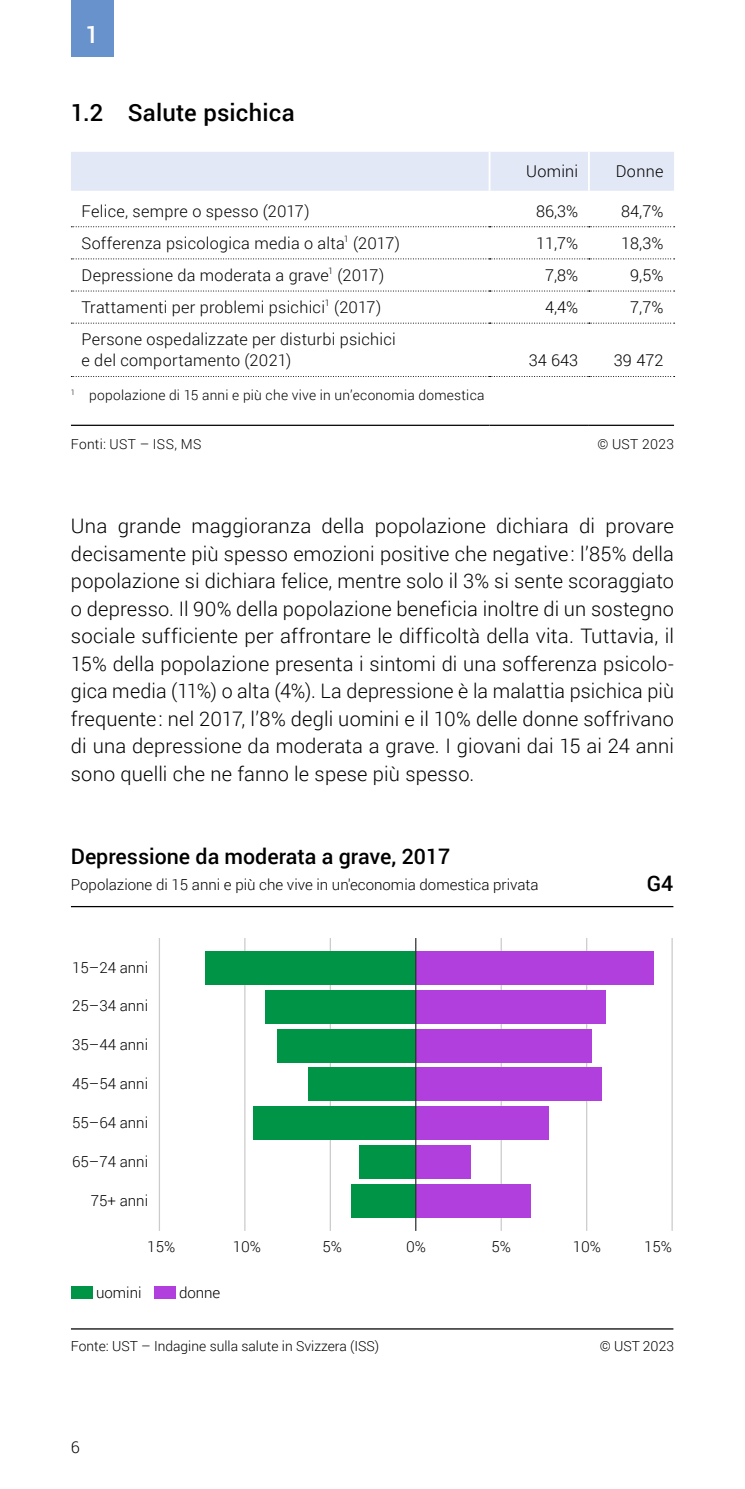
<style>
.page{position:relative;width:745px;height:1489px;background:#fff}
.page>*{position:absolute;margin:0;border:0;box-sizing:border-box;transform-origin:0 0}
.Untertitel_2_fett{font:500 23.75px "Roboto";letter-spacing:.01em;color:#000}
.t1{font:500 23.75px "Roboto";color:#fff}
.t2{font:500 21.25px "Roboto";color:#000}
.Grundtext_I{font:300 20px/27.5px "Roboto";letter-spacing:.01em;color:#000;text-align:justify}
.TAB_Grundtext_TAB_Ko{font:300 16.25px/21.2px "Roboto";letter-spacing:.015em;color:#000}
.t3{font:300 15px "Roboto";color:#000}
.TAB_Fusszeile{font:300 13.75px "Roboto";letter-spacing:.015em;color:#000}
</style>
<div class="page">
<div style="left:71px;top:0;width:42px;height:57px;background:#6892cc"></div>
<div style="left:71px;top:152px;width:602px;height:39px;background:#e3e8f6"></div>
<hr style="left:488px;top:152px;width:2px;height:39px;background:#fff">
<hr style="left:587px;top:152px;width:2px;height:39px;background:#fff">
<svg style="left:71px;top:226px;width:603px;height:1px"></svg>
<svg style="left:71px;top:258px;width:603px;height:1px"></svg>
<svg style="left:71px;top:290px;width:603px;height:1px"></svg>
<svg style="left:71px;top:323px;width:603px;height:1px"></svg>
<svg style="left:71px;top:376px;width:603px;height:1px"></svg>
<hr style="left:71px;top:424px;width:418px;height:2px;background:#000">
<hr style="left:489px;top:424px;width:99px;height:2px;background:#000">
<hr style="left:588px;top:424px;width:85px;height:2px;background:#000">
<hr style="left:71px;top:905px;width:602px;height:2px;background:#000">
<hr style="left:159px;top:938px;width:1px;height:292px;background:#cbcbcb">
<hr style="left:244px;top:938px;width:1px;height:292px;background:#cbcbcb">
<hr style="left:329px;top:938px;width:2px;height:292px;background:#cbcbcb">
<hr style="left:500px;top:938px;width:1px;height:292px;background:#cbcbcb">
<hr style="left:585px;top:938px;width:2px;height:292px;background:#cbcbcb">
<hr style="left:671px;top:938px;width:1px;height:292px;background:#cbcbcb">
<div style="left:415px;top:950px;width:238px;height:34px;background:#b03fde"></div>
<div style="left:205px;top:950px;width:210px;height:34px;background:#009447"></div>
<div style="left:415px;top:989px;width:190px;height:34px;background:#b03fde"></div>
<div style="left:265px;top:989px;width:150px;height:34px;background:#009447"></div>
<div style="left:415px;top:1028px;width:176px;height:34px;background:#b03fde"></div>
<div style="left:277px;top:1028px;width:138px;height:34px;background:#009447"></div>
<div style="left:415px;top:1067px;width:186px;height:34px;background:#b03fde"></div>
<div style="left:308px;top:1067px;width:107px;height:34px;background:#009447"></div>
<div style="left:415px;top:1106px;width:133px;height:34px;background:#b03fde"></div>
<div style="left:253px;top:1106px;width:162px;height:34px;background:#009447"></div>
<div style="left:415px;top:1145px;width:55px;height:34px;background:#b03fde"></div>
<div style="left:359px;top:1145px;width:56px;height:34px;background:#009447"></div>
<div style="left:415px;top:1184px;width:115px;height:34px;background:#b03fde"></div>
<div style="left:350px;top:1184px;width:65px;height:34px;background:#009447"></div>
<div style="left:71px;top:1286px;width:21px;height:12px;background:#009447"></div>
<div style="left:154px;top:1286px;width:21px;height:12px;background:#b03fde"></div>
<hr style="left:415px;top:938px;width:1px;height:292px;background:#303030">
<hr style="left:71px;top:1328px;width:602px;height:1px;background:#000">
<p class="t1" style="left:85px;top:17px;width:15px">1</p>
<h4 class="Untertitel_2_fett" style="left:71px;top:95px;width:225px">1.2 Salute psichica</h4>
<p class="TAB_Grundtext_TAB_Ko" style="left:525px;top:160px;width:54px">Uomini</p>
<p class="TAB_Grundtext_TAB_Ko" style="left:615px;top:160px;width:49px">Donne</p>
<p class="TAB_Grundtext_TAB_Ko" style="left:81px;top:199px;width:229px">Felice, sempre o spesso (2017)</p>
<p class="TAB_Grundtext_TAB_Ko" style="left:535px;top:199px;width:44px">86,3%</p>
<p class="TAB_Grundtext_TAB_Ko" style="left:620px;top:199px;width:44px">84,7%</p>
<p class="TAB_Grundtext_TAB_Ko" style="left:81px;top:232px;width:320px">Sofferenza psicologica media o alta<sup>1</sup> (2017)</p>
<p class="TAB_Grundtext_TAB_Ko" style="left:535px;top:232px;width:44px">11,7%</p>
<p class="TAB_Grundtext_TAB_Ko" style="left:620px;top:232px;width:44px">18,3%</p>
<p class="TAB_Grundtext_TAB_Ko" style="left:81px;top:264px;width:304px">Depressione da moderata a grave<sup>1</sup> (2017)</p>
<p class="TAB_Grundtext_TAB_Ko" style="left:544px;top:264px;width:35px">7,8%</p>
<p class="TAB_Grundtext_TAB_Ko" style="left:629px;top:264px;width:35px">9,5%</p>
<p class="TAB_Grundtext_TAB_Ko" style="left:81px;top:296px;width:301px">Trattamenti per problemi psichici<sup>1</sup> (2017)</p>
<p class="TAB_Grundtext_TAB_Ko" style="left:544px;top:296px;width:35px">4,4%</p>
<p class="TAB_Grundtext_TAB_Ko" style="left:629px;top:296px;width:35px">7,7%</p>
<p class="TAB_Grundtext_TAB_Ko" style="left:81px;top:328px;width:315px">Persone ospedalizzate per disturbi psichici e del comportamento (2021)</p>
<p class="TAB_Grundtext_TAB_Ko" style="left:528px;top:349px;width:51px">34 643</p>
<p class="TAB_Grundtext_TAB_Ko" style="left:613px;top:349px;width:51px">39 472</p>
<p class="TAB_Fusszeile" style="left:71px;top:386px;width:415px"><sup>1</sup> popolazione di 15 anni e più che vive in un’economia domestica</p>
<p class="TAB_Fusszeile" style="left:71px;top:435px;width:132px">Fonti: UST – ISS, MS</p>
<p class="TAB_Fusszeile" style="left:597px;top:435px;width:78px">© UST 2023</p>
<p class="Grundtext_I" style="left:71px;top:511px;width:604px">Una grande maggioranza della popolazione dichiara di provare decisamente più spesso emozioni positive che negative: l’85% della popolazione si dichiara felice, mentre solo il 3% si sente scoraggiato o depresso. Il 90% della popolazione beneficia inoltre di un sostegno sociale sufficiente per affrontare le difficoltà della vita. Tuttavia, il 15% della popolazione presenta i sintomi di una sofferenza psicolo&shy;gica media (11%) o alta (4%). La depressione è la malattia psichica più frequente: nel 2017, l’8% degli uomini e il 10% delle donne soffrivano di una depressione da moderata a grave. I giovani dai 15 ai 24 anni sono quelli che ne fanno le spese più spesso.</p>
<p class="t2" style="left:71px;top:841px;width:380px">Depressione da moderata a grave, 2017</p>
<p class="t3" style="left:71px;top:874px;width:469px">Popolazione di 15 anni e più che vive in un'economia domestica privata</p>
<p class="t2" style="left:646px;top:868px;width:28px">G4</p>
<p class="t3" style="left:72px;top:956px;width:77px">15–24 anni</p>
<p class="t3" style="left:72px;top:995px;width:77px">25–34 anni</p>
<p class="t3" style="left:72px;top:1034px;width:77px">35–44 anni</p>
<p class="t3" style="left:72px;top:1073px;width:77px">45–54 anni</p>
<p class="t3" style="left:72px;top:1112px;width:77px">55–64 anni</p>
<p class="t3" style="left:72px;top:1151px;width:77px">65–74 anni</p>
<p class="t3" style="left:91px;top:1190px;width:59px">75+ anni</p>
<p class="t3" style="left:147px;top:1236px;width:29px">15%</p>
<p class="t3" style="left:232px;top:1236px;width:30px">10%</p>
<p class="t3" style="left:322px;top:1236px;width:21px">5%</p>
<p class="t3" style="left:406px;top:1236px;width:21px">0%</p>
<p class="t3" style="left:491px;top:1236px;width:21px">5%</p>
<p class="t3" style="left:572px;top:1236px;width:30px">10%</p>
<p class="t3" style="left:643px;top:1236px;width:29px">15%</p>
<p class="t3" style="left:96px;top:1281px;width:47px">uomini</p>
<p class="t3" style="left:179px;top:1281px;width:43px">donne</p>
<p class="TAB_Fusszeile" style="left:71px;top:1335px;width:309px">Fonte: UST – Indagine sulla salute in Svizzera (ISS)</p>
<p class="TAB_Fusszeile" style="left:599px;top:1335px;width:76px">© UST 2023</p>
<p class="TAB_Grundtext_TAB_Ko" style="left:71px;top:1435px;width:11px">6</p>
</div>
